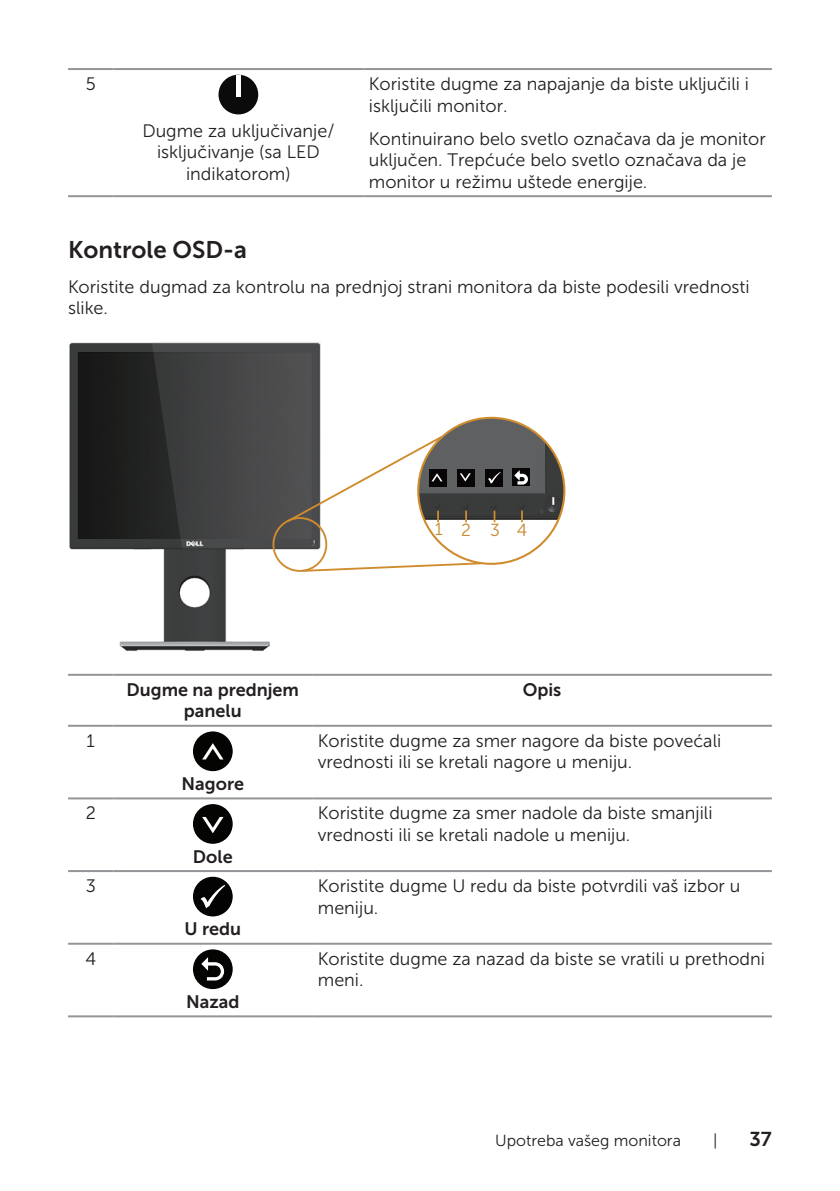
<style>
.page{position:relative;width:840px;height:1191px;background:#fff}
.page>*{position:absolute;margin:0;border:0;box-sizing:border-box;transform-origin:0 0}
.t1{font:24px "Museo Sans For Dell 700";color:#231f20}
.t2{font:20px "Museo Sans For Dell 700";color:#231f20}
.t3{font:18px/21.6px "Museo Sans For Dell 300";color:#231f20}
.t4{font:18px/21.6px "Museo Sans For Dell 700";color:#231f20;text-align:center}
.t5{font:17.4px "Museo Sans For Dell 300";color:#c78830}
.t6{font:16px "Museo Sans For Dell 300";color:#231f20}
</style>
<div class="page">
<hr style="left:68px;top:68px;width:45px;height:2px;background:#939598">
<hr style="left:113px;top:68px;width:250px;height:2px;background:#939598">
<hr style="left:363px;top:68px;width:408px;height:2px;background:#939598">
<hr style="left:68px;top:195px;width:45px;height:2px;background:#939598">
<hr style="left:113px;top:195px;width:250px;height:2px;background:#939598">
<hr style="left:363px;top:195px;width:408px;height:2px;background:#939598">
<div style="left:218px;top:75px;width:40px;height:39px;background:#0c0b0b;border-radius:50%"></div>
<hr style="left:236px;top:75px;width:4px;height:21px;background:#fff">
<img style="left:69px;top:342px;width:252px;height:309px">
<div style="left:78px;top:353px;width:74px;height:185px;background:#1d1d1b"></div>
<svg style="left:300px;top:561px;width:182px;height:12px"></svg>
<img style="left:444px;top:418px;width:120px;height:117px">
<div style="left:428px;top:468px;width:18px;height:18px;background:#070505"></div>
<div style="left:456px;top:468px;width:18px;height:18px;background:#070505"></div>
<svg style="left:460px;top:473px;width:10px;height:8px"></svg>
<div style="left:484px;top:468px;width:18px;height:18px;background:#070505"></div>
<svg style="left:488px;top:472px;width:12px;height:12px"></svg>
<div style="left:512px;top:468px;width:18px;height:18px;background:#070505"></div>
<svg style="left:512px;top:467px;width:17px;height:18px"></svg>
<svg style="left:152px;top:342px;width:292px;height:206px"></svg>
<svg style="left:493px;top:511px;width:2px;height:11px"></svg>
<svg style="left:521px;top:510px;width:1px;height:12px"></svg>
<hr style="left:68px;top:674px;width:45px;height:2px;background:#939598">
<hr style="left:113px;top:674px;width:199px;height:2px;background:#939598">
<hr style="left:312px;top:674px;width:459px;height:2px;background:#939598">
<hr style="left:68px;top:725px;width:45px;height:2px;background:#939598">
<hr style="left:113px;top:725px;width:199px;height:2px;background:#939598">
<hr style="left:312px;top:725px;width:459px;height:2px;background:#939598">
<hr style="left:68px;top:797px;width:45px;height:2px;background:#939598">
<hr style="left:113px;top:797px;width:199px;height:2px;background:#939598">
<hr style="left:312px;top:797px;width:459px;height:2px;background:#939598">
<hr style="left:68px;top:870px;width:45px;height:2px;background:#939598">
<hr style="left:113px;top:870px;width:199px;height:2px;background:#939598">
<hr style="left:312px;top:870px;width:459px;height:2px;background:#939598">
<hr style="left:68px;top:942px;width:45px;height:2px;background:#939598">
<hr style="left:113px;top:942px;width:199px;height:2px;background:#939598">
<hr style="left:312px;top:942px;width:459px;height:2px;background:#939598">
<hr style="left:68px;top:1015px;width:45px;height:2px;background:#939598">
<hr style="left:113px;top:1015px;width:199px;height:2px;background:#939598">
<hr style="left:312px;top:1015px;width:459px;height:2px;background:#939598">
<div style="left:193px;top:731px;width:39px;height:40px;background:#040503;border-radius:50%"></div>
<svg style="left:202px;top:743px;width:21px;height:16px"></svg>
<div style="left:193px;top:804px;width:39px;height:39px;background:#040503;border-radius:50%"></div>
<svg style="left:202px;top:817px;width:21px;height:16px"></svg>
<div style="left:193px;top:876px;width:39px;height:40px;background:#030303;border-radius:50%"></div>
<svg style="left:200px;top:885px;width:25px;height:23px"></svg>
<div style="left:193px;top:949px;width:39px;height:40px;background:#040503;border-radius:50%"></div>
<svg style="left:201px;top:957px;width:23px;height:24px"></svg>
<p class="t3" style="left:86px;top:73px;width:12px">5</p>
<p class="t3" style="left:142px;top:120px;width:193px;text-align:center">Dugme za uključivanje/ isključivanje (sa LED indikatorom)</p>
<p class="t3" style="left:368px;top:73px;width:381px">Koristite dugme za napajanje da biste uključili i isključili monitor.</p>
<p class="t3" style="left:368px;top:128px;width:398px">Kontinuirano belo svetlo označava da je monitor uključen. Trepćuće belo svetlo označava da je monitor u režimu uštede energije.</p>
<h1 class="t1" style="left:68px;top:236px;width:180px">Kontrole OSD-a</h1>
<p class="t3" style="left:68px;top:276px;width:682px">Koristite dugmad za kontrolu na prednjoj strani monitora da biste podesili vrednosti slike.</p>
<p class="t5" style="left:434px;top:520px;width:94px">1234</p>
<p class="t4" style="left:126px;top:679px;width:174px">Dugme na prednjem panelu</p>
<p class="t4" style="left:522px;top:679px;width:40px">Opis</p>
<p class="t3" style="left:87px;top:730px;width:10px">1</p>
<p class="t3" style="left:317px;top:730px;width:405px">Koristite dugme za smer nagore da biste povećali vrednosti ili se kretali nagore u meniju.</p>
<p class="t4" style="left:181px;top:773px;width:64px">Nagore</p>
<p class="t3" style="left:86px;top:802px;width:12px">2</p>
<p class="t3" style="left:317px;top:802px;width:396px">Koristite dugme za smer nadole da biste smanjili vrednosti ili se kretali nadole u meniju.</p>
<p class="t4" style="left:193px;top:845px;width:41px">Dole</p>
<p class="t3" style="left:86px;top:875px;width:12px">3</p>
<p class="t3" style="left:317px;top:875px;width:424px">Koristite dugme U redu da biste potvrdili vaš izbor u meniju.</p>
<p class="t4" style="left:184px;top:918px;width:58px">U redu</p>
<p class="t3" style="left:85px;top:947px;width:12px">4</p>
<p class="t3" style="left:317px;top:947px;width:448px">Koristite dugme za nazad da biste se vratili u prethodni meni.</p>
<p class="t4" style="left:186px;top:991px;width:55px">Nazad</p>
<p class="t6" style="left:495px;top:1131px;width:187px">Upotreba vašeg monitora</p>
<p class="t6" style="left:712px;top:1131px;width:6px">|</p>
<p class="t2" style="left:749px;top:1127px;width:24px">37</p>
</div>
